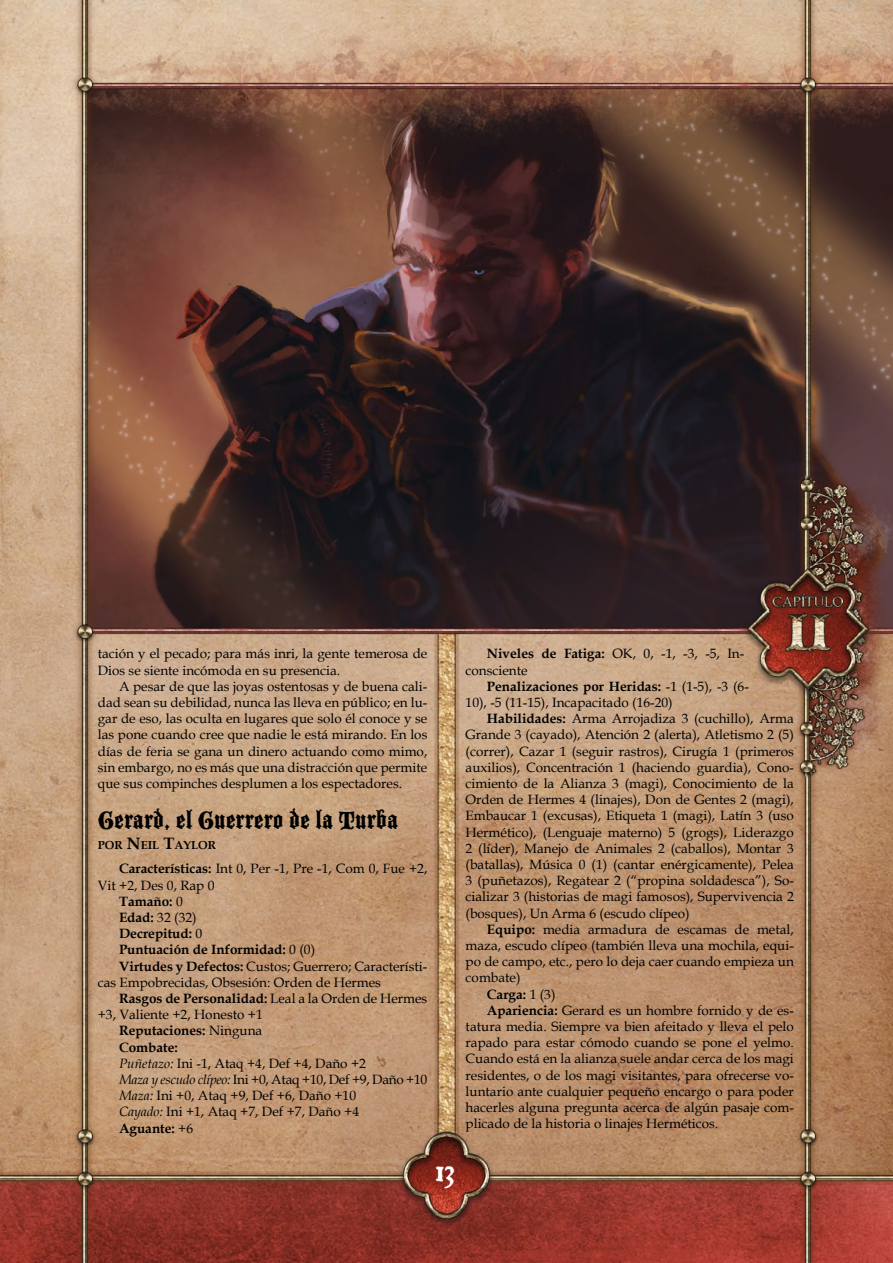
<style>
.page{position:relative;width:893px;height:1263px;background:#fff}
.page>*{position:absolute;margin:0;border:0;box-sizing:border-box;transform-origin:0 0}
.t1{font:36px "JSL Blackletter";color:#fff}
.t2{font:27px "Blackmoor Let Plain";color:#000}
.t3{font:13.5px/16.2px "Book Antiqua";color:#000}
.t4{font:700 13.5px "Book Antiqua";color:#000}
.t5{font:13.5px "Book Antiqua";letter-spacing:-.02em;color:#000}
.t6{font:700 11.55px "Book Antiqua";color:#000}
.s1{font-size:16.5px}
.s2{font-weight:700}
.s3{font-weight:400}
.s4{font-style:italic}
</style>
<div class="page">
<img style="left:0;top:0;width:893px;height:1263px">
<img style="left:434px;top:642px;width:25px;height:485px">
<svg style="left:98px;top:195px;width:795px;height:424px;background:#432c29"></svg>
<img style="left:98px;top:0;width:795px;height:195px">
<img style="left:98px;top:75px;width:795px;height:23px">
<img style="left:98px;top:619px;width:642px;height:23px">
<img style="left:0;top:1171px;width:893px;height:13px">
<img style="left:72px;top:0;width:26px;height:1263px">
<img style="left:795px;top:0;width:26px;height:1263px">
<img style="left:396px;top:1127px;width:101px;height:101px">
<img style="left:797px;top:474px;width:96px;height:305px">
<img style="left:740px;top:564px;width:135px;height:136px">
<img style="left:771px;top:609px;width:74px;height:60px">
<img style="left:769px;top:590px;width:77px;height:19px">
<p class="t3" style="left:98px;top:645px;width:331px">tación y el pecado; para más inri, la gente temerosa de<br>Dios se siente incómoda en su presencia.</p>
<p class="t3" style="left:98px;top:678px;width:331px;text-align:justify;text-indent:21px">A pesar de que las joyas ostentosas y de buena cali&shy;dad sean su debilidad, nunca las lleva en público; en lu&shy;gar de eso, las oculta en lugares que solo él conoce y se las pone cuando cree que nadie le está mirando. En los días de feria se gana un dinero actuando como mimo, sin embargo, no es más que una distracción que permite que sus compinches desplumen a los espectadores.</p>
<h2 class="t2" style="left:98px;top:805px;width:302px">Gerard, el Guerrero de la Turba</h2>
<p class="t6" style="left:98px;top:837px;width:120px">POR <span class="s1">N</span>EIL <span class="s1">T</span>AYLOR</p>
<p class="t3" style="left:119px;top:860px;width:310px"><span class="s2">Características:</span> Int 0, Per -1, Pre -1, Com 0, Fue +2,</p>
<p class="t3" style="left:98px;top:876px;width:118px">Vit +2, Des 0, Rap 0</p>
<p class="t4" style="left:119px;top:892px;width:65px">Tamaño: <span class="s3">0</span></p>
<p class="t3" style="left:119px;top:909px;width:79px"><span class="s2">Edad:</span> 32 (32)</p>
<p class="t4" style="left:119px;top:924px;width:85px">Decrepitud: <span class="s3">0</span></p>
<p class="t4" style="left:119px;top:940px;width:198px">Puntuación de Informidad: <span class="s3">0 (0)</span></p>
<p class="t3" style="left:119px;top:957px;width:310px"><span class="s2">Virtudes y Defectos:</span> Custos; Guerrero; Característi-</p>
<p class="t3" style="left:98px;top:974px;width:285px">cas Empobrecidas, Obsesión: Orden de Hermes</p>
<p class="t4" style="left:119px;top:989px;width:310px">Rasgos de Personalidad: <span class="s3">Leal a la Orden de Hermes</span></p>
<p class="t3" style="left:98px;top:1006px;width:167px">+3, Valiente +2, Honesto +1</p>
<p class="t4" style="left:119px;top:1021px;width:145px">Reputaciones: <span class="s3">Ninguna</span></p>
<p class="t4" style="left:119px;top:1038px;width:60px">Combate:</p>
<p class="t3" style="left:119px;top:1055px;width:248px"><span class="s4">Puñetazo:</span> Ini -1, Ataq +4, Def +4, Daño +2</p>
<p class="t5" style="left:119px;top:1070px;width:310px"><span class="s4">Maza y escudo clípeo:</span> Ini +0, Ataq +10, Def +9, Daño +10</p>
<p class="t3" style="left:119px;top:1087px;width:239px"><span class="s4">Maza:</span> Ini +0, Ataq +9, Def +6, Daño +10</p>
<p class="t3" style="left:119px;top:1103px;width:242px"><span class="s4">Cayado:</span> Ini +1, Ataq +7, Def +7, Daño +4</p>
<p class="t4" style="left:119px;top:1119px;width:76px">Aguante: <span class="s3">+6</span></p>
<p class="t3" style="left:466px;top:645px;width:280px;text-indent:21px"><span class="s2">Niveles de Fatiga:</span> OK, 0, -1, -3, -5, In&shy;consciente</p>
<p class="t3" style="left:466px;top:678px;width:285px;text-indent:21px"><span class="s2">Penalizaciones por Heridas:</span> -1 (1-5), -3 (6-<br>10), -5 (11-15), Incapacitado (16-20)</p>
<p class="t3" style="left:466px;top:710px;width:330px;text-align:justify;text-indent:21px"><span class="s2">Habilidades:</span> Arma Arrojadiza 3 (cuchillo), Arma Grande 3 (cayado), Atención 2 (alerta), Atletismo 2 (5) (correr), Cazar 1 (seguir rastros), Cirugía 1 (primeros auxilios), Concentración 1 (haciendo guardia), Cono&shy;cimiento de la Alianza 3 (magi), Conocimiento de la Orden de Hermes 4 (linajes), Don de Gentes 2 (magi), Embaucar 1 (excusas), Etiqueta 1 (magi), Latín 3 (uso Hermético), (Lenguaje materno) 5 (grogs), Liderazgo 2 (líder), Manejo de Animales 2 (caballos), Montar 3 (batallas), Música 0 (1) (cantar enérgicamente), Pelea 3 (puñetazos), Regatear 2 (“propina soldadesca”), So&shy;cializar 3 (historias de magi famosos), Supervivencia 2 (bosques), Un Arma 6 (escudo clípeo)</p>
<p class="t3" style="left:487px;top:921px;width:308px"><span class="s2">Equipo:</span> media armadura de escamas de metal,</p>
<p class="t3" style="left:466px;top:937px;width:330px">maza, escudo clípeo (también lleva una mochila, equi-</p>
<p class="t3" style="left:466px;top:953px;width:330px">po de campo, etc., pero lo deja caer cuando empieza un</p>
<p class="t3" style="left:466px;top:969px;width:56px">combate)</p>
<p class="t4" style="left:487px;top:985px;width:70px">Carga: <span class="s3">1 (3)</span></p>
<p class="t3" style="left:487px;top:1002px;width:308px"><span class="s2">Apariencia:</span> Gerard es un hombre fornido y de es-</p>
<p class="t3" style="left:466px;top:1018px;width:330px">tatura media. Siempre va bien afeitado y lleva el pelo</p>
<p class="t3" style="left:466px;top:1034px;width:330px">rapado para estar cómodo cuando se pone el yelmo.</p>
<p class="t3" style="left:466px;top:1050px;width:330px">Cuando está en la alianza suele andar cerca de los magi</p>
<p class="t3" style="left:466px;top:1066px;width:330px">residentes, o de los magi visitantes, para ofrecerse vo-</p>
<p class="t3" style="left:466px;top:1083px;width:330px">luntario ante cualquier pequeño encargo o para poder</p>
<p class="t3" style="left:466px;top:1099px;width:330px">hacerles alguna pregunta acerca de algún pasaje com-</p>
<p class="t3" style="left:466px;top:1115px;width:254px">plicado de la historia o linajes Herméticos.</p>
<h1 class="t1" style="left:435px;top:1157px;width:22px">13</h1>
</div>
